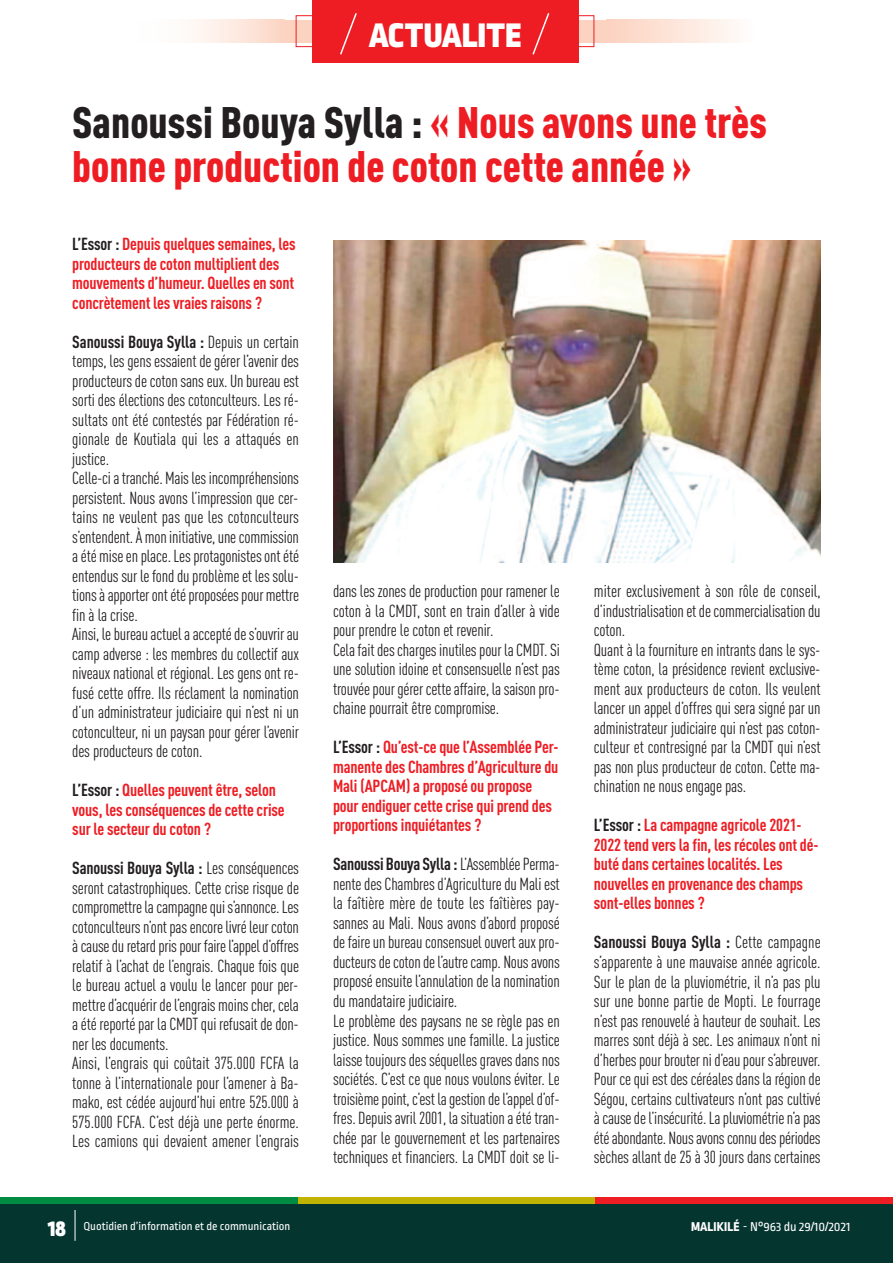
<style>
.page{position:relative;width:893px;height:1263px;background:#fff}
.page>*{position:absolute;margin:0;border:0;box-sizing:border-box;transform-origin:0 0}
.t1{font:900 condensed 43.5px/43.5px "DIN Pro";color:#ee1d23}
.t2{font:900 36px "Ropa Sans Pro";letter-spacing:.01em;color:#fff}
.t3{font:900 24px "Ropa Sans Pro";color:#fff}
.t4{font:condensed 17.25px/19.5px "DIN Pro";letter-spacing:-.01em;color:#231f20}
.t5{font:700 condensed 17.25px/19.5px "DIN Pro";letter-spacing:-.01em;color:#ee1d23}
.t6{font:13.5px "Ropa Sans Pro";color:#fff}
.t7{font:12px "Ropa Sans Pro";color:#fff}
.s1{color:#231f20}
.s2{font-weight:700}
.s3{font-weight:800}
</style>
<div class="page">
<div style="left:0;top:1203px;width:893px;height:60px;background:#05352f"></div>
<div style="left:0;top:1197px;width:298px;height:6px;background:#008b43"></div>
<div style="left:298px;top:1197px;width:297px;height:6px;background:#c0b301"></div>
<div style="left:595px;top:1197px;width:298px;height:6px;background:#ee1d23"></div>
<hr style="left:75px;top:1210px;width:1px;height:31px;background:#fff">
<div style="left:284px;top:20px;width:323px;height:23px;background:#fcd2c0"></div>
<div style="left:296px;top:15px;width:298px;height:32px;border:1px solid #ee1d23"></div>
<div style="left:313px;top:0;width:266px;height:63px;background:#ee1d23"></div>
<svg style="left:340px;top:13px;width:17px;height:42px"></svg>
<svg style="left:532px;top:13px;width:18px;height:42px"></svg>
<div style="left:137px;top:20px;width:147px;height:23px;background:linear-gradient(to right,#fff,#fcdacb)"></div>
<div style="left:606px;top:20px;width:147px;height:23px;background:linear-gradient(to right,#fcd1bf,#fefdfb)"></div>
<img style="left:334px;top:240px;width:487px;height:323px">
<h2 class="t2" style="left:369px;top:23px;width:154px">ACTUALITE</h2>
<h1 class="t1" style="left:72px;top:105px;width:696px"><span class="s1">Sanoussi Bouya Sylla :</span> « Nous avons une très bonne production de coton cette année »</h1>
<p class="t5" style="left:72px;top:236px;width:225px"><span class="s1">L’Essor :</span> Depuis quelques semaines, les producteurs de coton multiplient des mouvements d’humeur. Quelles en sont concrètement les vraies raisons ?</p>
<p class="t4" style="left:72px;top:333px;width:228px"><span class="s2">Sanoussi Bouya Sylla :</span> Depuis un certain temps, les gens essaient de gérer l’avenir des producteurs de coton sans eux. Un bureau est sorti des élections des cotonculteurs. Les ré&shy;sultats ont été contestés par Fédération ré&shy;gionale de Koutiala qui les a attaqués en justice.<br>Celle-ciatranché. Maislesincompréhensions persistent. Nous avons l’impression que cer&shy;tains ne veulent pas que les cotonculteurs s’entendent.À moninitiative,unecommission aété miseenplace.Lesprotagonistesontété entendus sur le fond du problème et les solu&shy;tionsàapporterontétéproposéespourmettre fin à la crise.<br>Ainsi, lebureauactuelaacceptédes’ouvrirau camp adverse : les membres du collectif aux niveaux national et régional. Les gens ont re&shy;fusé cette offre. Ils réclament la nomination d’un administrateur judiciaire qui n’est ni un cotonculteur, ni un paysan pour gérer l’avenir des producteurs de coton.</p>
<p class="t5" style="left:72px;top:782px;width:214px"><span class="s1">L’Essor :</span> Quelles peuvent être, selon vous, les conséquences de cette crise sur le secteur du coton ?</p>
<p class="t4" style="left:72px;top:860px;width:228px"><span class="s2">Sanoussi Bouya Sylla :</span> Les conséquences seront catastrophiques. Cette crise risque de compromettrelacampagnequis’annonce.Les cotonculteursn’ontpasencorelivréleurcoton àcauseduretardprispour fairel’appeld’offres relatif à l’achat de l’engrais. Chaque fois que le bureau actuel a voulu le lancer pour per&shy;mettred’acquérirdel’engrais moinscher,cela a été reporté par la CMDT qui refusait de don&shy;ner les documents.<br>Ainsi, l’engrais qui coûtait 375.000 FCFA la tonne à l’internationale pour l’amener à Ba&shy;mako, est cédée aujourd’hui entre 525.000 à 575.000 FCFA. C’est déjà une perte énorme.<br>Les camions qui devaient amener l’engrais</p>
<p class="t4" style="left:333px;top:583px;width:228px">dans les zones de production pour ramener le coton à la CMDT, sont en train d’aller à vide pour prendre le coton et revenir.<br>Celafaitdeschargesinutilespour laCMDT.Si une solution idoine et consensuelle n’est pas trouvéepourgérercetteaffaire, lasaisonpro&shy;chaine pourrait être compromise.</p>
<p class="t5" style="left:333px;top:739px;width:227px"><span class="s1">L’Essor :</span> Qu’est-ce que l’Assemblée Per&shy;manente des Chambres d’Agriculture du Mali (APCAM) a proposé ou propose pour endiguer cette crise qui prend des proportions inquiétantes ?</p>
<p class="t4" style="left:333px;top:856px;width:228px"><span class="s2">Sanoussi Bouya Sylla:</span>L’Assemblée Perma&shy;nente des Chambres d’Agriculture du Mali est la faîtière mère de toute les faîtières pay&shy;sannes au Mali. Nous avons d’abord proposé defaireunbureauconsensuelouvertauxpro&shy;ducteursdecotondel’autrecamp. Nousavons proposé ensuite l’annulation de la nomination du mandataire judiciaire.<br>Le problème des paysans ne se règle pas en justice. Nous sommes une famille. La justice laissetoujours des séquellesgraves dans nos sociétés. C’est ce que nous voulons éviter. Le troisièmepoint,c’est lagestiondel’appeld’of&shy;fres. Depuisavril2001, lasituationaététran&shy;chée par le gouvernement et les partenaires techniques et financiers. La CMDT doit se li-</p>
<p class="t4" style="left:594px;top:583px;width:228px">miter exclusivement à son rôle de conseil, d’industrialisationetdecommercialisationdu coton.<br>Quant à la fourniture en intrants dans le sys&shy;tème coton, la présidence revient exclusive&shy;ment aux producteurs de coton. Ils veulent lancer un appel d’offres qui sera signé par un administrateur judiciaire qui n’est pas coton&shy;culteur et contresigné par la CMDT qui n’est pas non plus producteur de coton. Cette ma&shy;chination ne nous engage pas.</p>
<p class="t5" style="left:594px;top:817px;width:226px"><span class="s1">L’Essor :</span> La campagne agricole 2021- 2022 tend vers la fin, les récoles ont dé&shy;buté dans certaines localités. Les nouvelles en provenance des champs sont-elles bonnes ?</p>
<p class="t4" style="left:594px;top:934px;width:228px;text-align:justify"><span class="s2">Sanoussi Bouya Sylla :</span> Cette campagne s’apparente à une mauvaise année agricole.<br>Sur le plan de la pluviométrie, il n’a pas plu sur une bonne partie de Mopti. Le fourrage n’est pas renouvelé à hauteur de souhait. Les marres sont déjà à sec. Les animaux n’ont ni d’herbespourbrouternid’eaupours’abreuver.<br>Pour ce qui est des céréales dans la région de Ségou, certains cultivateurs n’ont pas cultivé àcausedel’insécurité.Lapluviométrien’apas étéabondante. Nousavonsconnudespériodes sèches allant de 25 à 30 jours dans certaines</p>
<h3 class="t3" style="left:48px;top:1220px;width:19px">18</h3>
<p class="t7" style="left:83px;top:1222px;width:209px">Quotidien d’information et de communication</p>
<p class="t6" style="left:691px;top:1222px;width:161px"><span class="s3">MALIKILé</span> - N°963 du 29/10/2021</p>
</div>
